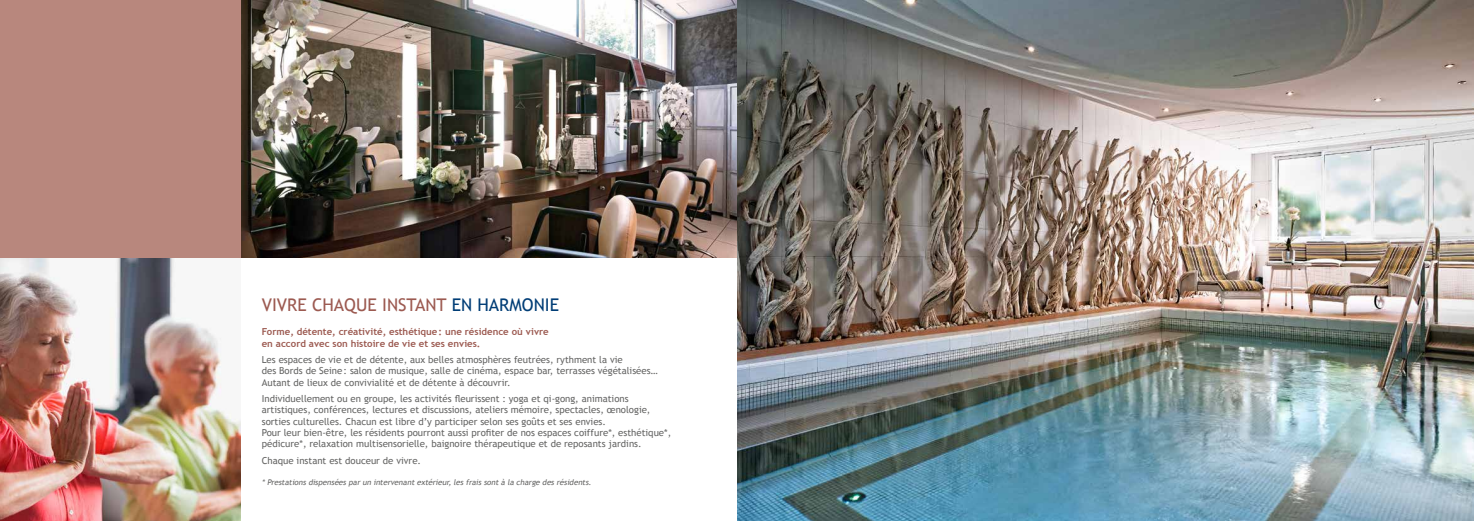
<style>
.page{position:relative;width:1474px;height:521px;background:#fff}
.page>*{position:absolute;margin:0;border:0;box-sizing:border-box;transform-origin:0 0}
.t1{font:17.5px "Trebuchet MS";color:#9c5a51}
.t2{font:9.62px/11.4px "Trebuchet MS";color:#656564}
.t3{font:700 9.62px/11.4px "Trebuchet MS";color:#9c5a51}
.t4{font:italic 7.88px "Trebuchet MS";color:#656564}
.s1{color:#003d76}
</style>
<div class="page">
<img style="left:737px;top:0;width:736px;height:521px">
<img style="left:0;top:258px;width:241px;height:263px">
<img style="left:241px;top:0;width:496px;height:258px">
<div style="left:0;top:0;width:241px;height:258px;background:#b8877d"></div>
<h1 class="t1" style="left:262px;top:294px;width:299px">VIVRE CHAQUE INSTANT <span class="s1">EN HARMONIE</span></h1>
<p class="t3" style="left:262px;top:326px;width:288px">Forme, détente, créativité, esthétique: une résidence où vivre en accord avec son histoire de vie et ses envies.</p>
<p class="t2" style="left:262px;top:354px;width:397px">Les espaces de vie et de détente, aux belles atmosphères feutrées, rythment la vie<br>des Bords de Seine: salon de musique, salle de cinéma, espace bar, terrasses végétalisées…<br>Autant de lieux de convivialité et de détente à découvrir.</p>
<p class="t2" style="left:262px;top:393px;width:411px">Individuellement ou en groupe, les activités fleurissent : yoga et qi-gong, animations artistiques, conférences, lectures et discussions, ateliers mémoire, spectacles, œnologie, sorties culturelles. Chacun est libre d’y participer selon ses goûts et ses envies.<br>Pour leur bien-être, les résidents pourront aussi profiter de nos espaces coiffure*, esthétique*, pédicure*, relaxation multisensorielle, baignoire thérapeutique et de reposants jardins.</p>
<p class="t2" style="left:262px;top:455px;width:161px">Chaque instant est douceur de vivre.</p>
<p class="t4" style="left:262px;top:478px;width:333px">* Prestations dispensées par un intervenant extérieur, les frais sont à la charge des résidents.</p>
</div>
